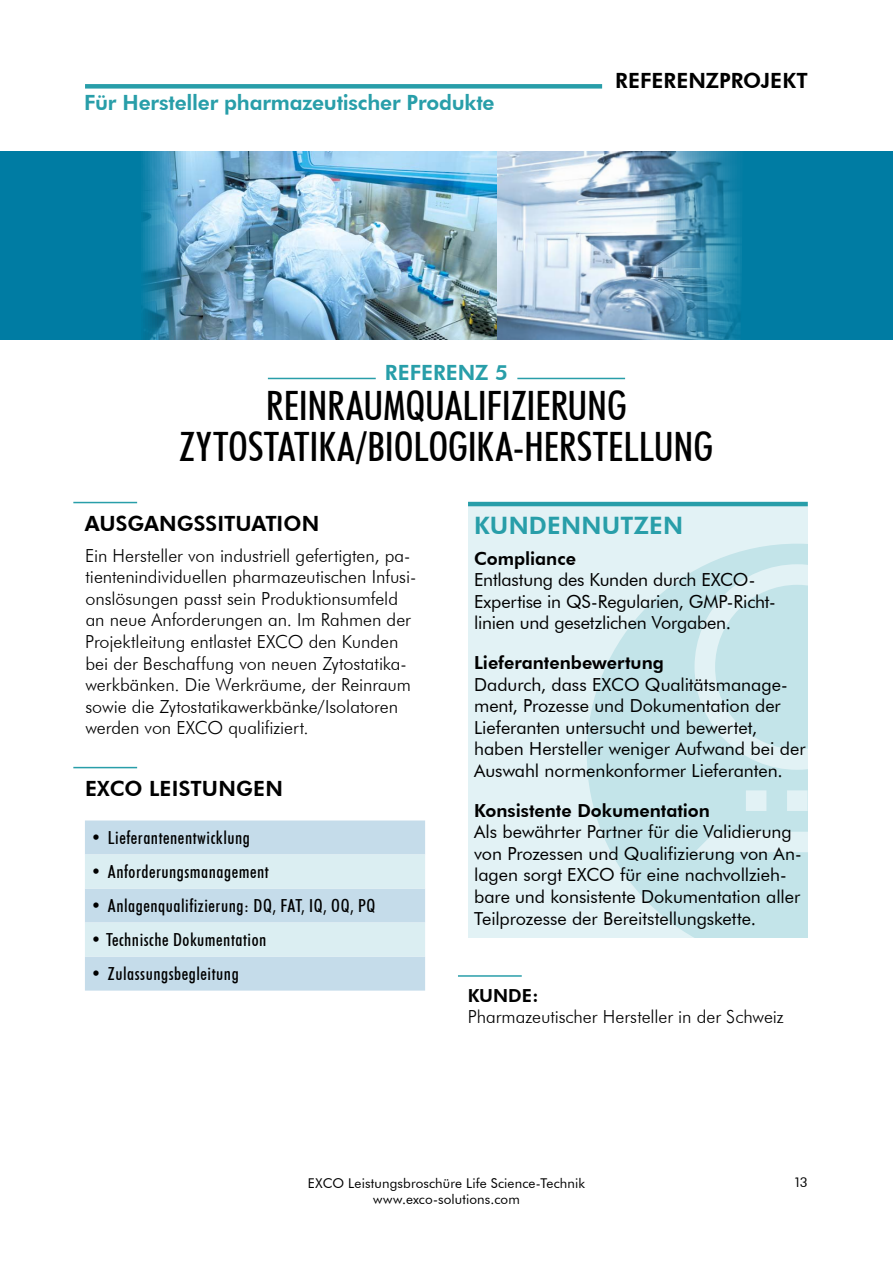
<style>
.page{position:relative;width:893px;height:1263px;background:#fff}
.page>*{position:absolute;margin:0;border:0;box-sizing:border-box;transform-origin:0 0}
.t1{font:500 condensed 40.5px/40.5px "Futura BT";letter-spacing:-.005em;color:#000;text-align:center}
.t2{font:800 24px "Futura BT";letter-spacing:.01em;color:#289ea9}
.t3{font:800 21px "Futura BT";letter-spacing:.005em;color:#000}
.t4{font:800 21px "Futura BT";letter-spacing:-.01em;color:#289ea9}
.t5{font:18px/21.6px "Futura BT";letter-spacing:-.005em;color:#000}
.t6{font:300 18px/21.6px "Futura BT";letter-spacing:-.005em;color:#000}
.t7{font:500 condensed 18px "Futura BT";letter-spacing:.03em;color:#000}
.t8{font:800 18px "Futura BT";color:#000}
.t9{font:13.5px/16.2px "Futura BT";letter-spacing:.01em;color:#000;text-align:center}
</style>
<div class="page">
<div style="left:468px;top:504px;width:340px;height:434px;background:#e2f2f5"></div>
<svg style="left:587px;top:544px;width:221px;height:394px;fill:#c3e4e9"></svg>
<hr style="left:468px;top:502px;width:340px;height:4px;background:#289ea9">
<div style="left:85px;top:84px;width:517px;height:5px;background:#289ea9"></div>
<hr style="left:73px;top:502px;width:64px;height:1px;background:#289ea9">
<hr style="left:73px;top:767px;width:64px;height:1px;background:#289ea9">
<hr style="left:458px;top:975px;width:64px;height:2px;background:#289ea9">
<hr style="left:268px;top:378px;width:108px;height:1px;background:#289ea9">
<hr style="left:517px;top:378px;width:108px;height:1px;background:#289ea9">
<div style="left:0;top:151px;width:893px;height:189px;background:#007ca3"></div>
<img style="left:496px;top:151px;width:246px;height:189px">
<img style="left:143px;top:151px;width:353px;height:189px">
<div style="left:85px;top:820px;width:340px;height:170px;background:#c5dcea"></div>
<svg style="left:85px;top:854px;width:340px;height:102px;background:#d3e8ef"></svg>
<p class="t4" style="left:84px;top:89px;width:412px">Für Hersteller pharmazeutischer Produkte</p>
<p class="t3" style="left:615px;top:68px;width:194px">REFERENZPROJEKT</p>
<p class="t4" style="left:385px;top:359px;width:124px">REFERENZ 5</p>
<h1 class="t1" style="left:180px;top:385px;width:535px">REINRAUMQUALIFIZIERUNG<br>ZYTOSTATIKA/BIOLOGIKA-HERSTELLUNG</h1>
<p class="t3" style="left:85px;top:511px;width:236px">AUSGANGSSITUATION</p>
<p class="t6" style="left:85px;top:544px;width:332px">Ein Hersteller von industriell gefertigten, pa&shy;tientenindividuellen pharmazeutischen Infusi&shy;onslösungen passt sein Produktionsumfeld an neue Anforderungen an. Im Rahmen der Projektleitung entlastet EXCO den Kunden bei der Beschaffung von neuen Zytostatika&shy;werkbänken. Die Werkräume, der Reinraum sowie die Zytostatikawerkbänke/Isolatoren werden von EXCO qualifiziert.</p>
<p class="t3" style="left:85px;top:776px;width:199px">EXCO LEISTUNGEN</p>
<p class="t7" style="left:91px;top:827px;width:161px">• Lieferantenentwicklung</p>
<p class="t7" style="left:91px;top:861px;width:179px">• Anforderungsmanagement</p>
<p class="t7" style="left:91px;top:895px;width:286px">• Anlagenqualifizierung: DQ, FAT, IQ, OQ, PQ</p>
<p class="t7" style="left:91px;top:929px;width:177px">• Technische Dokumentation</p>
<p class="t7" style="left:91px;top:963px;width:149px">• Zulassungsbegleitung</p>
<h2 class="t2" style="left:474px;top:511px;width:211px">KUNDENNUTZEN</h2>
<p class="t8" style="left:474px;top:547px;width:103px">Compliance</p>
<p class="t5" style="left:474px;top:569px;width:303px">Entlastung des Kunden durch EXCO-<br>Expertise in QS-Regularien, GMP-Richt&shy;linien und gesetzlichen Vorgaben.</p>
<p class="t8" style="left:474px;top:652px;width:191px">Lieferantenbewertung</p>
<p class="t5" style="left:474px;top:673px;width:333px">Dadurch, dass EXCO Qualitätsmanage&shy;ment, Prozesse und Dokumentation der Lieferanten untersucht und bewertet, haben Hersteller weniger Aufwand bei der Auswahl normenkonformer Lieferanten.</p>
<p class="t8" style="left:474px;top:799px;width:237px">Konsistente Dokumentation</p>
<p class="t5" style="left:474px;top:821px;width:329px">Als bewährter Partner für die Validierung von Prozessen und Qualifizierung von An&shy;lagen sorgt EXCO für eine nachvollzieh&shy;bare und konsistente Dokumentation aller Teilprozesse der Bereitstellungskette.</p>
<p class="t8" style="left:468px;top:984px;width:72px">KUNDE:</p>
<p class="t6" style="left:468px;top:1006px;width:317px">Pharmazeutischer Hersteller in der Schweiz</p>
<p class="t9" style="left:308px;top:1175px;width:279px">EXCO Leistungsbroschüre Life Science-Technik www.exco-solutions.com</p>
<p class="t9" style="left:793px;top:1174px;width:16px">13</p>
</div>
